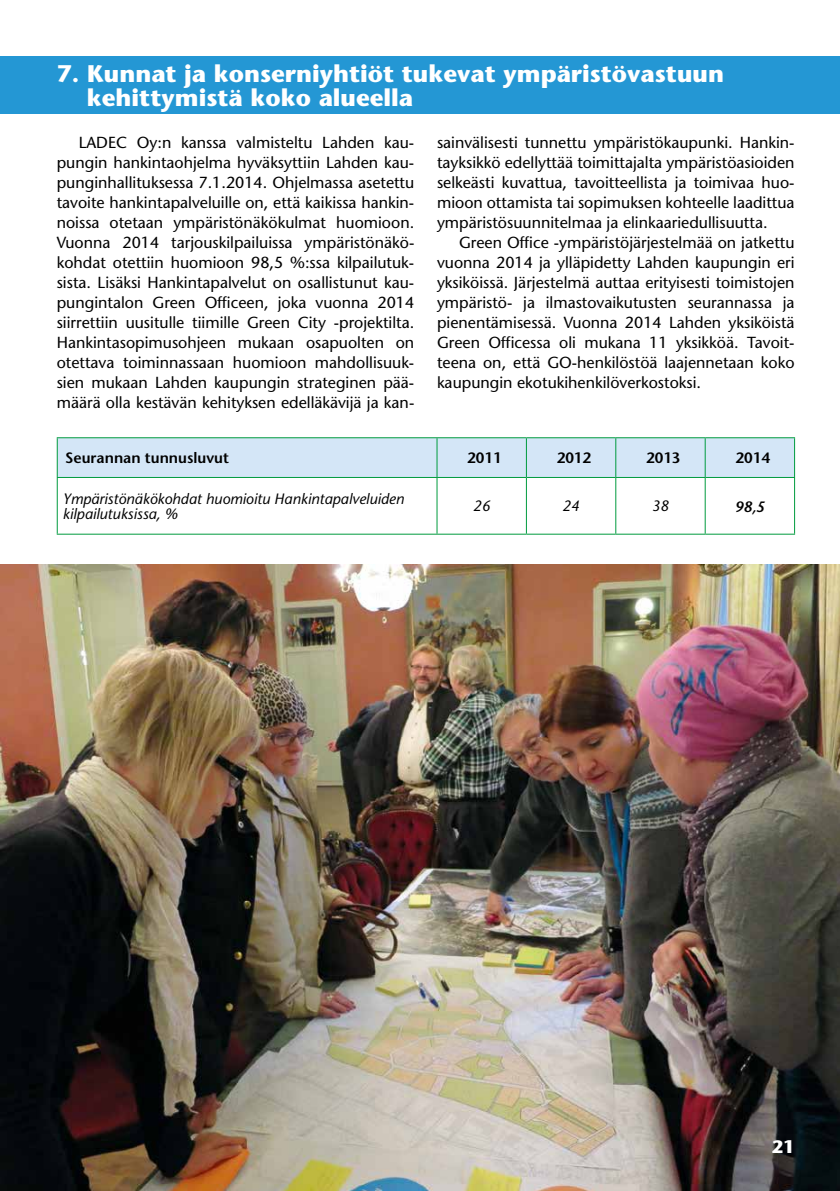
<style>
.page{position:relative;width:840px;height:1191px;background:#fff}
.page>*{position:absolute;margin:0;border:0;box-sizing:border-box;transform-origin:0 0}
.t1{font:700 24px/24px "Stone Sans";color:#fff}
.t2{font:700 18px "Stone Sans";color:#fff}
.t3{font:16px/20px "Stone Sans";color:#000;text-align:justify}
.t4{font:italic 15px/15px "Stone Sans";color:#000}
.t5{font:600 15px "Stone Sans";color:#000}
.t6{font:italic 600 15px "Stone Sans";color:#000}
</style>
<div class="page">
<img style="left:0;top:564px;width:839px;height:627px">
<div style="left:0;top:57px;width:839px;height:57px;background:#2497d4"></div>
<div style="left:58px;top:438px;width:735px;height:39px;background:#d4e6f7"></div>
<hr style="left:436px;top:438px;width:1px;height:39px;background:#009b3e">
<hr style="left:525px;top:438px;width:1px;height:39px;background:#009b3e">
<hr style="left:615px;top:438px;width:1px;height:39px;background:#009b3e">
<hr style="left:704px;top:438px;width:1px;height:39px;background:#009b3e">
<hr style="left:57px;top:478px;width:1px;height:55px;background:#009b3e">
<hr style="left:436px;top:478px;width:1px;height:55px;background:#009b3e">
<hr style="left:525px;top:478px;width:1px;height:55px;background:#009b3e">
<hr style="left:615px;top:478px;width:1px;height:55px;background:#009b3e">
<hr style="left:704px;top:478px;width:1px;height:55px;background:#009b3e">
<hr style="left:793px;top:478px;width:1px;height:55px;background:#009b3e">
<hr style="left:57px;top:533px;width:380px;height:1px;background:#009b3e">
<hr style="left:437px;top:533px;width:89px;height:1px;background:#009b3e">
<hr style="left:526px;top:533px;width:89px;height:1px;background:#009b3e">
<hr style="left:615px;top:533px;width:89px;height:1px;background:#009b3e">
<hr style="left:704px;top:533px;width:90px;height:1px;background:#009b3e">
<hr style="left:57px;top:437px;width:380px;height:1px;background:#009b3e">
<hr style="left:57px;top:438px;width:1px;height:39px;background:#009b3e">
<hr style="left:437px;top:437px;width:89px;height:1px;background:#009b3e">
<hr style="left:526px;top:437px;width:89px;height:1px;background:#009b3e">
<hr style="left:615px;top:437px;width:89px;height:1px;background:#009b3e">
<hr style="left:704px;top:437px;width:90px;height:1px;background:#009b3e">
<hr style="left:793px;top:438px;width:1px;height:39px;background:#009b3e">
<hr style="left:57px;top:477px;width:380px;height:1px;background:#009b3e">
<hr style="left:437px;top:477px;width:89px;height:1px;background:#009b3e">
<hr style="left:526px;top:477px;width:89px;height:1px;background:#009b3e">
<hr style="left:615px;top:477px;width:89px;height:1px;background:#009b3e">
<hr style="left:704px;top:477px;width:90px;height:1px;background:#009b3e">
<h1 class="t1" style="left:87px;top:62px;width:638px;text-indent:-30px">7. Kunnat ja konserniyhtiöt tukevat ympäristövastuun kehittymistä koko alueella</h1>
<p class="t3" style="left:57px;top:133px;width:359px;text-indent:22px">LADEC Oy:n kanssa valmisteltu Lahden kau&shy;pungin hankintaohjelma hyväksyttiin Lahden kau&shy;punginhallituksessa 7.1.2014. Ohjelmassa asetettu tavoite hankintapalveluille on, että kaikissa hankin&shy;noissa otetaan ympäristönäkökulmat huomioon.<br>Vuonna 2014 tarjouskilpailuissa ympäristönäkö&shy;kohdat otettiin huomioon 98,5 %:ssa kilpailutuk&shy;sista. Lisäksi Hankintapalvelut on osallistunut kau&shy;pungintalon Green Officeen, joka vuonna 2014 siirrettiin uusitulle tiimille Green City -projektilta.<br>Hankintasopimusohjeen mukaan osapuolten on otettava toiminnassaan huomioon mahdollisuuk&shy;sien mukaan Lahden kaupungin strateginen pää&shy;määrä olla kestävän kehityksen edelläkävijä ja kan-</p>
<p class="t3" style="left:437px;top:133px;width:359px">sainvälisesti tunnettu ympäristökaupunki. Hankin&shy;tayksikkö edellyttää toimittajalta ympäristöasioiden selkeästi kuvattua, tavoitteellista ja toimivaa huo&shy;mioon ottamista tai sopimuksen kohteelle laadittua ympäristösuunnitelmaa ja elinkaariedullisuutta.</p>
<p class="t3" style="left:437px;top:233px;width:359px;text-indent:22px">Green Office -ympäristöjärjestelmää on jatkettu vuonna 2014 ja ylläpidetty Lahden kaupungin eri yksiköissä. Järjestelmä auttaa erityisesti toimistojen ympäristö- ja ilmastovaikutusten seurannassa ja pienentämisessä. Vuonna 2014 Lahden yksiköistä Green Officessa oli mukana 11 yksikköä. Tavoit&shy;teena on, että GO-henkilöstöä laajennetaan koko kaupungin ekotukihenkilöverkostoksi.</p>
<p class="t5" style="left:65px;top:449px;width:165px">Seurannan tunnusluvut</p>
<p class="t5" style="left:467px;top:449px;width:36px">2011</p>
<p class="t5" style="left:556px;top:449px;width:36px">2012</p>
<p class="t5" style="left:645px;top:449px;width:36px">2013</p>
<p class="t5" style="left:735px;top:449px;width:36px">2014</p>
<p class="t4" style="left:63px;top:491px;width:342px">Ympäristönäkökohdat huomioitu Hankintapalveluiden kilpailutuksissa, %</p>
<p class="t4" style="left:473px;top:499px;width:19px">26</p>
<p class="t4" style="left:562px;top:499px;width:19px">24</p>
<p class="t4" style="left:651px;top:499px;width:19px">38</p>
<p class="t6" style="left:734px;top:497px;width:32px">98,5</p>
<p class="t2" style="left:771px;top:1136px;width:24px">21</p>
</div>
